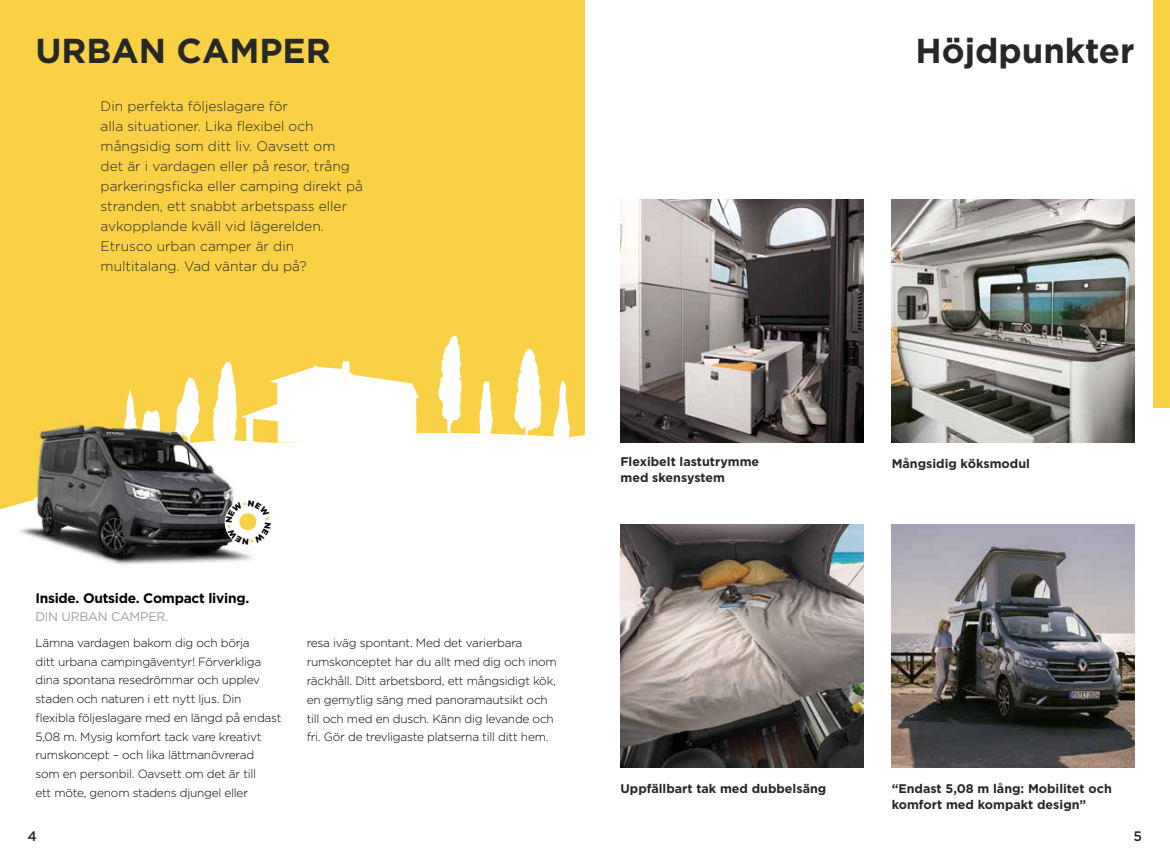
<style>
.page{position:relative;width:1170px;height:862px;background:#fff}
.page>*{position:absolute;margin:0;border:0;box-sizing:border-box;transform-origin:0 0}
.t1{font:700 34.62px "Gotham";color:#252827}
.t2{font:300 13.75px/20px "Gotham";color:#252827}
.t3{font:700 13.75px "Gotham";letter-spacing:-.02em;color:#000}
.t4{font:500 13.75px "Gotham";color:#252827}
.t5{font:700 12.5px/16.2px "Gotham";color:#252827}
.t6{font:12.5px "Gotham";letter-spacing:-.02em;color:#9d9e9e}
.t7{font:300 11.88px/18.8px "Gotham";letter-spacing:-.02em;color:#000}
</style>
<div class="page">
<div style="left:1153px;top:0;width:16px;height:407px;background:#f9d145"></div>
<div style="left:0;top:0;width:585px;height:425px;background:#f9d145"></div>
<svg style="left:514px;top:348px;width:28px;height:77px"></svg>
<svg style="left:479px;top:380px;width:14px;height:45px"></svg>
<svg style="left:438px;top:335px;width:24px;height:90px"></svg>
<svg style="left:551px;top:379px;width:19px;height:46px"></svg>
<svg style="left:123px;top:388px;width:38px;height:25px"></svg>
<svg style="left:174px;top:376px;width:26px;height:37px"></svg>
<svg style="left:419px;top:425px;width:166px;height:12px;fill:#f9d145"></svg>
<svg style="left:212px;top:360px;width:207px;height:83px"></svg>
<img style="left:0;top:413px;width:272px;height:152px">
<img style="left:891px;top:199px;width:243px;height:243px">
<img style="left:891px;top:524px;width:243px;height:242px">
<img style="left:620px;top:199px;width:243px;height:243px">
<img style="left:620px;top:524px;width:243px;height:242px">
<svg style="left:223px;top:497px;width:49px;height:50px"></svg>
<h1 class="t1" style="left:35px;top:28px;width:297px">URBAN CAMPER</h1>
<p class="t2" style="left:101px;top:96px;width:264px">Din perfekta följeslagare för<br>alla situationer. Lika flexibel och mångsidig som ditt liv. Oavsett om<br>det är i vardagen eller på resor, trång parkeringsficka eller camping direkt på stranden, ett snabbt arbetspass eller avkopplande kväll vid lägerelden.<br>Etrusco urban camper är din multitalang. Vad väntar du på?</p>
<h1 class="t1" style="left:915px;top:28px;width:221px">Höjdpunkter</h1>
<p class="t3" style="left:35px;top:589px;width:215px">Inside. Outside. Compact living.</p>
<p class="t6" style="left:35px;top:608px;width:134px">DIN URBAN CAMPER.</p>
<p class="t7" style="left:35px;top:632px;width:247px">Lämna vardagen bakom dig och börja<br>ditt urbana campingäventyr! Förverkliga dina spontana resedrömmar och upplev staden och naturen i ett nytt ljus. Din flexibla följeslagare med en längd på endast 5,08 m. Mysig komfort tack vare kreativt rumskoncept – och lika lättmanövrerad som en personbil. Oavsett om det är till<br>ett möte, genom stadens djungel eller</p>
<p class="t7" style="left:306px;top:633px;width:252px">resa iväg spontant. Med det varierbara rumskonceptet har du allt med dig och inom räckhåll. Ditt arbetsbord, ett mångsidigt kök, en gemytlig säng med panoramautsikt och till och med en dusch. Känn dig levande och fri. Gör de trevligaste platserna till ditt hem.</p>
<p class="t5" style="left:620px;top:452px;width:140px">Flexibelt lastutrymme med skensystem</p>
<p class="t5" style="left:891px;top:455px;width:140px">Mångsidig köksmodul</p>
<p class="t5" style="left:620px;top:779px;width:207px">Uppfällbart tak med dubbelsäng</p>
<p class="t5" style="left:891px;top:779px;width:221px">“Endast 5,08 m lång: Mobilitet och komfort med kompakt design”</p>
<p class="t4" style="left:28px;top:826px;width:11px">4</p>
<p class="t4" style="left:1133px;top:826px;width:10px">5</p>
</div>
